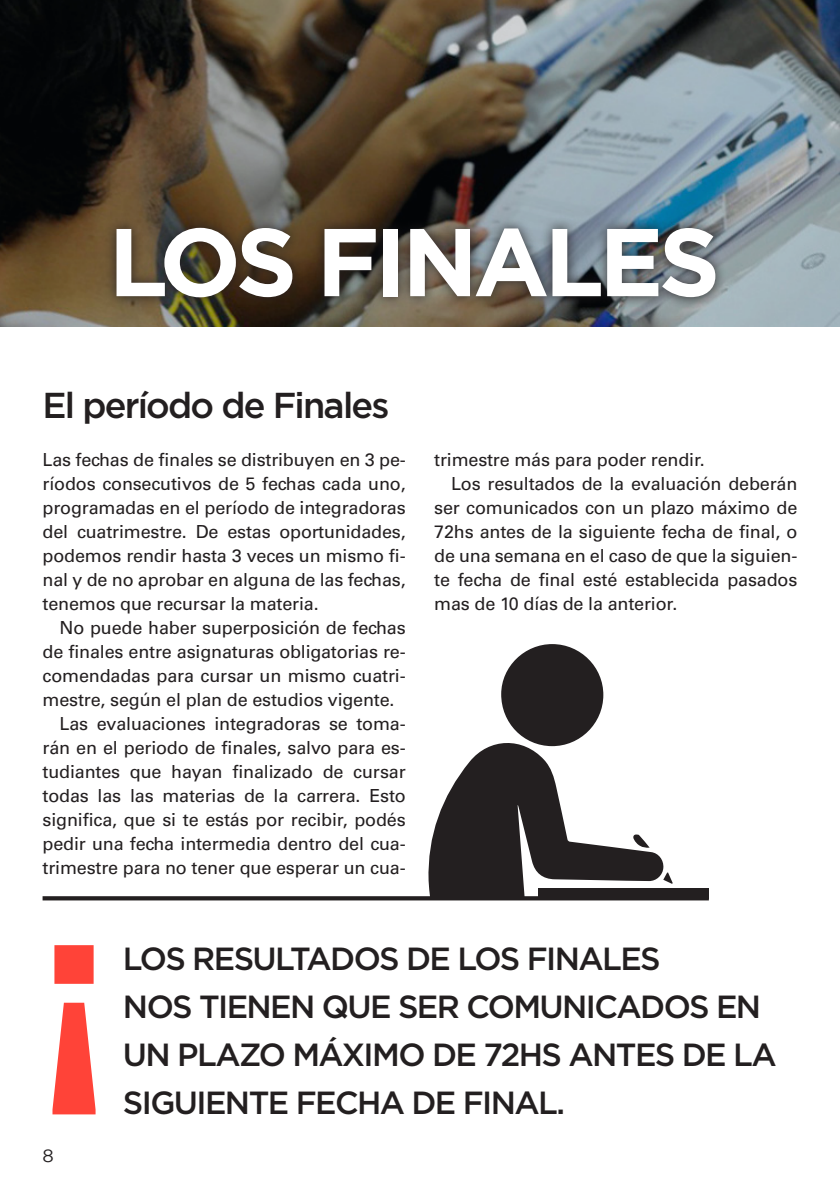
<style>
.page{position:relative;width:840px;height:1191px;background:#fff}
.page>*{position:absolute;margin:0;border:0;box-sizing:border-box;transform-origin:0 0}
.t1{font:700 241.8px "Gotham";color:#ff4338}
.H1_Imagen{font:700 96px "Gotham";letter-spacing:-.05em;color:#fff}
.t2{font:500 36px "Gotham";letter-spacing:-.05em;color:#231f20}
.t3{font:500 32px/48px "Gotham";letter-spacing:-.05em;color:#231f20}
.Cuerpo{font:18px/24px "Univers LT Std";letter-spacing:-.01em;color:#231f20;text-align:justify}
.t4{font:18px "Gotham";color:#231f20}
</style>
<div class="page">
<svg style="left:0;top:0;width:839px;height:327px;background:#5b5b55"></svg>
<div style="left:104px;top:216px;width:622px;height:93px;background:#231f20;opacity:.9"></div>
<div style="left:500px;top:644px;width:103px;height:102px;background:#231f20;border-radius:50%"></div>
<div style="left:538px;top:888px;width:170px;height:10px;background:#231f20"></div>
<svg style="left:428px;top:737px;width:244px;height:159px"></svg>
<svg style="left:43px;top:896px;width:665px;height:4px;background:#292526"></svg>
<p class="H1_Imagen" style="left:108px;top:207px;width:613px">LOS FINALES</p>
<h3 class="t2" style="left:43px;top:382px;width:348px">El período de Finales</h3>
<p class="Cuerpo" style="left:43px;top:448px;width:364px">Las fechas de finales se distribuyen en 3 pe&shy;ríodos consecutivos de 5 fechas cada uno, programadas en el período de integradoras del cuatrimestre. De estas oportunidades, podemos rendir hasta 3 veces un mismo fi&shy;nal y de no aprobar en alguna de las fechas, tenemos que recursar la materia.</p>
<p class="Cuerpo" style="left:43px;top:616px;width:364px;text-indent:17px">No puede haber superposición de fechas de finales entre asignaturas obligatorias re&shy;comendadas para cursar un mismo cuatri&shy;mestre, según el plan de estudios vigente.</p>
<p class="Cuerpo" style="left:43px;top:712px;width:364px;text-indent:17px">Las evaluaciones integradoras se toma&shy;rán en el periodo de finales, salvo para es&shy;tudiantes que hayan finalizado de cursar todas las las materias de la carrera. Esto significa, que si te estás por recibir, podés pedir una fecha intermedia dentro del cua&shy;trimestre para no tener que esperar un cua-</p>
<p class="Cuerpo" style="left:434px;top:448px;width:272px">trimestre más para poder rendir.</p>
<p class="Cuerpo" style="left:434px;top:472px;width:364px;text-indent:17px">Los resultados de la evaluación deberán ser comunicados con un plazo máximo de 72hs antes de la siguiente fecha de final, o de una semana en el caso de que la siguien&shy;te fecha de final esté establecida pasados mas de 10 días de la anterior.</p>
<h3 class="t1" style="left:35px;top:889px;width:80px">¡</h3>
<h4 class="t3" style="left:123px;top:934px;width:539px">LOS RESULTADOS DE LOS FINALES</h4>
<h4 class="t3" style="left:123px;top:982px;width:654px">NOS TIENEN QUE SER COMUNICADOS EN<br>UN PLAZO MÁXIMO DE 72HS ANTES DE LA<br>SIGUIENTE FECHA DE FINAL.</h4>
<p class="t4" style="left:43px;top:1146px;width:13px">8</p>
</div>
